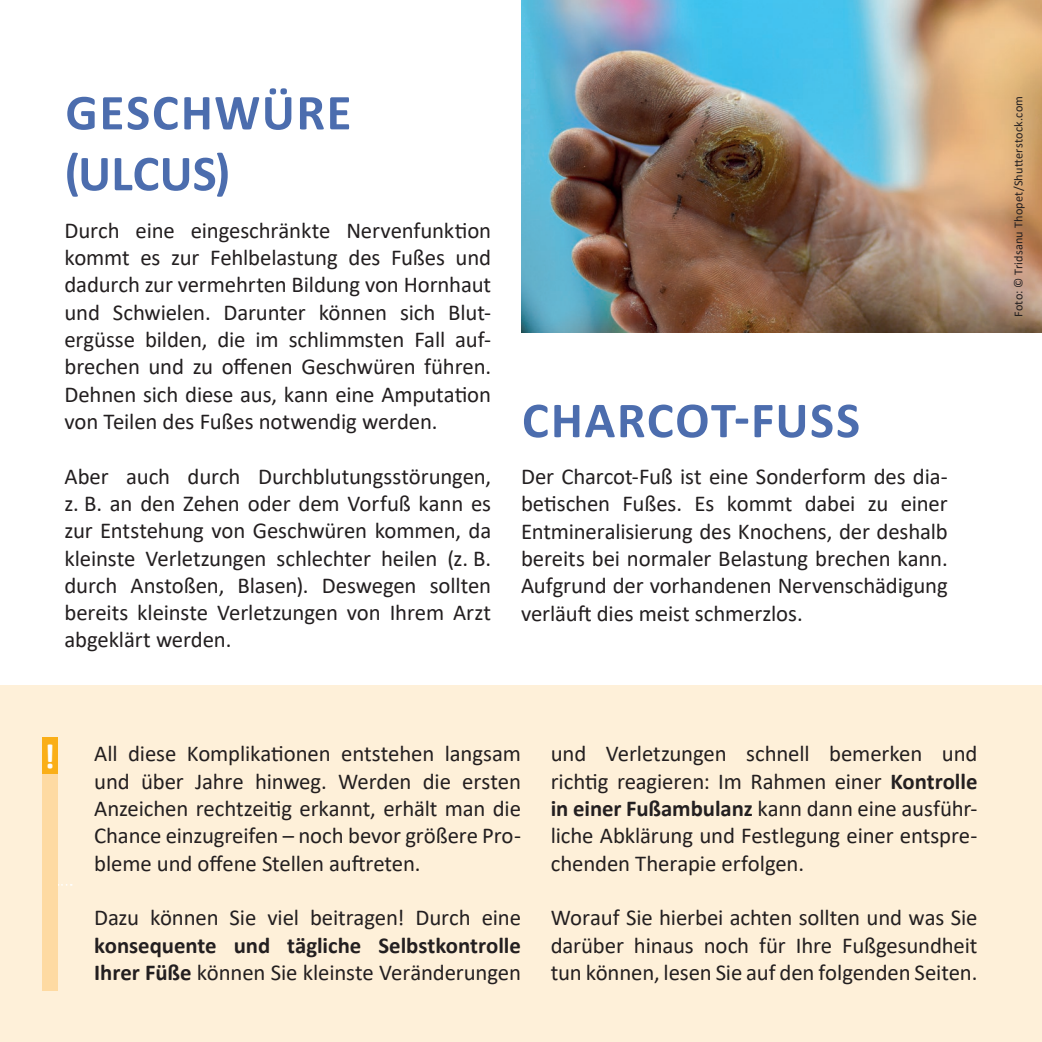
<style>
.page{position:relative;width:1042px;height:1042px;background:#fff}
.page>*{position:absolute;margin:0;border:0;box-sizing:border-box;transform-origin:0 0}
.t1{font:700 50.75px/60.9px "Calibri";letter-spacing:.03em;color:#4c6dae}
.t2{font:700 35px "Calibri";color:#fff}
.t3{font:22.75px/27.3px "Calibri";letter-spacing:-.01em;color:#231f20;text-align:justify}
.t4{font:700 22.75px/27.3px "Calibri";color:#231f20}
.t5{font:12.25px "Calibri";letter-spacing:.02em;color:#231f20}
.s1{font-weight:400}
.s2{font-weight:700}
</style>
<div class="page">
<div style="left:0;top:685px;width:1042px;height:357px;background:#fef0d9"></div>
<img style="left:521px;top:0;width:521px;height:332px">
<svg style="left:58px;top:884px;width:14px;height:2px"></svg>
<div style="left:42px;top:767px;width:16px;height:224px;background:#fedaa2"></div>
<div style="left:42px;top:737px;width:16px;height:36px;background:#faaf18"></div>
<h1 class="t1" style="left:65px;top:81px;width:288px">GESCHWÜRE (ULCUS)</h1>
<p class="t5" style="left:1010px;top:317px;width:222px;rotate:-90deg">Foto: © Tridsanu Thopet/Shutterstock.com</p>
<p class="t3" style="left:64px;top:216px;width:428px">Durch eine eingeschränkte Nervenfunktion kommt es zur Fehlbelastung des Fußes und dadurch zur vermehrten Bildung von Hornhaut und Schwielen. Darunter können sich Blut&shy;ergüsse bilden, die im schlimmsten Fall auf&shy;brechen und zu offenen Geschwüren führen.<br>Dehnen sich diese aus, kann eine Amputation von Teilen des Fußes notwendig werden.</p>
<p class="t3" style="left:64px;top:462px;width:428px">Aber auch durch Durchblutungsstörungen, z. B. an den Zehen oder dem Vorfuß kann es zur Entstehung von Geschwüren kommen, da kleinste Verletzungen schlechter heilen (z. B. durch Anstoßen, Blasen). Deswegen sollten bereits kleinste Verletzungen von Ihrem Arzt abgeklärt werden.</p>
<h1 class="t1" style="left:522px;top:389px;width:340px">CHARCOT-FUSS</h1>
<p class="t3" style="left:521px;top:462px;width:428px">Der Charcot-Fuß ist eine Sonderform des dia&shy;betischen Fußes. Es kommt dabei zu einer Entmineralisierung des Knochens, der deshalb bereits bei normaler Belastung brechen kann.<br>Aufgrund der vorhandenen Nervenschädigung verläuft dies meist schmerzlos.</p>
<h2 class="t2" style="left:44px;top:731px;width:13px">!</h2>
<p class="t3" style="left:94px;top:739px;width:428px">All diese Komplikationen entstehen langsam und über Jahre hinweg. Werden die ersten Anzeichen rechtzeitig erkannt, erhält man die Chance einzugreifen – noch bevor größere Pro&shy;bleme und offene Stellen auftreten.</p>
<p class="t3" style="left:94px;top:903px;width:428px">Dazu können Sie viel beitragen! Durch eine</p>
<p class="t4" style="left:94px;top:931px;width:428px">konsequente und tägliche Selbstkontrolle<br>Ihrer Füße <span class="s1">können Sie kleinste Veränderungen</span></p>
<p class="t3" style="left:551px;top:739px;width:428px">und Verletzungen schnell bemerken und richtig reagieren: Im Rahmen einer <span class="s2">Kontrolle in einer Fußambulanz</span> kann dann eine ausführ&shy;liche Abklärung und Festlegung einer entspre&shy;chenden Therapie erfolgen.</p>
<p class="t3" style="left:551px;top:903px;width:428px">Worauf Sie hierbei achten sollten und was Sie darüber hinaus noch für Ihre Fußgesundheit tun können, lesen Sie auf den folgenden Seiten.</p>
</div>
